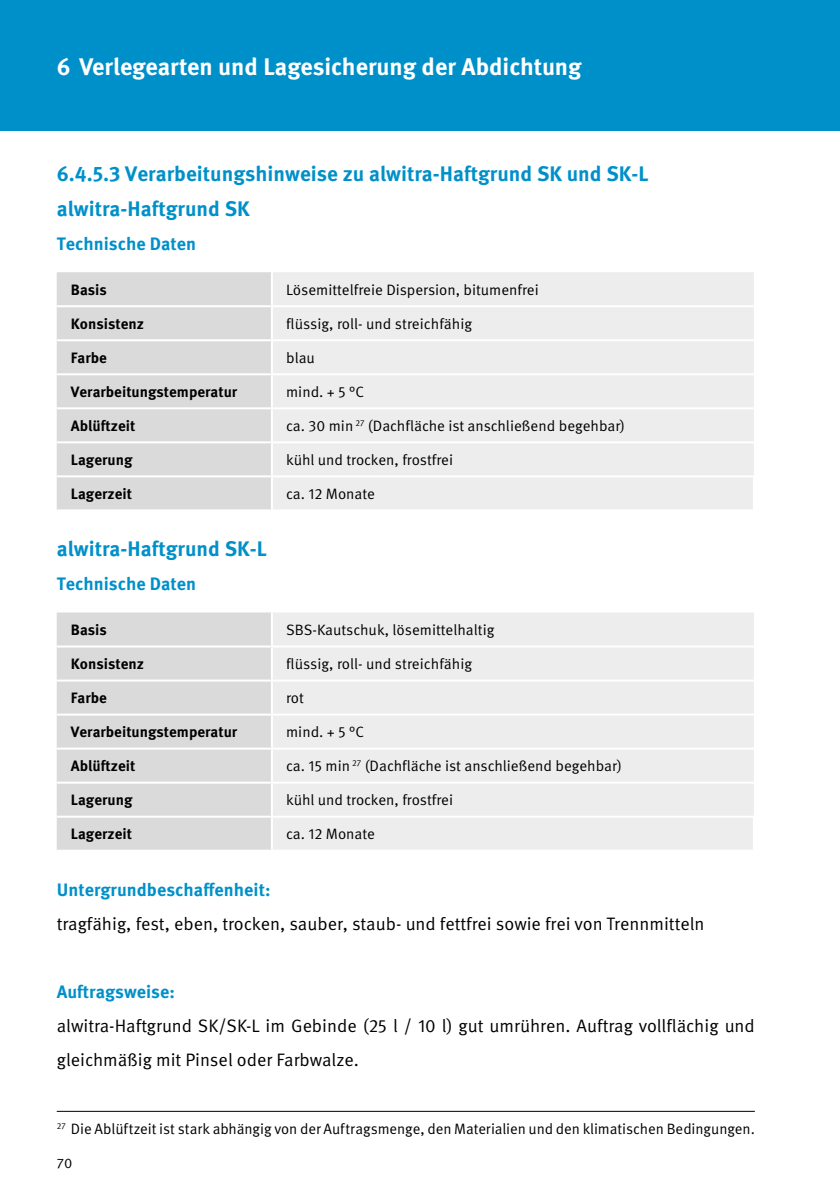
<style>
.page{position:relative;width:840px;height:1191px;background:#fff}
.page>*{position:absolute;margin:0;border:0;box-sizing:border-box;transform-origin:0 0}
.t1{font:700 24px "Meta Pro";color:#fff}
.t2{font:700 21px/34px "Meta Pro";color:#0090c9}
.t3{font:18px/34px "Meta Pro";color:#000}
.t4{font:700 18px "Meta Pro";color:#0090c9}
.t5{font:15px "Meta Pro";color:#000}
.t6{font:700 15px "Meta Pro";color:#000}
.t7{font:14px "Meta Pro";color:#000}
</style>
<div class="page">
<div style="left:0;top:0;width:839px;height:130px;background:#0090c9"></div>
<div style="left:57px;top:612px;width:214px;height:237px;background:#dadada"></div>
<div style="left:273px;top:613px;width:480px;height:236px;background:#ededed"></div>
<hr style="left:271px;top:645px;width:482px;height:2px;background:#fff">
<hr style="left:271px;top:679px;width:482px;height:2px;background:#fff">
<hr style="left:271px;top:713px;width:482px;height:2px;background:#fff">
<hr style="left:271px;top:747px;width:482px;height:2px;background:#fff">
<hr style="left:271px;top:781px;width:482px;height:2px;background:#fff">
<hr style="left:271px;top:815px;width:483px;height:2px;background:#fff">
<hr style="left:752px;top:817px;width:2px;height:32px;background:#fff">
<hr style="left:57px;top:645px;width:214px;height:2px;background:#fff">
<hr style="left:57px;top:679px;width:214px;height:2px;background:#fff">
<hr style="left:57px;top:713px;width:214px;height:2px;background:#fff">
<hr style="left:57px;top:747px;width:214px;height:2px;background:#fff">
<hr style="left:57px;top:781px;width:214px;height:2px;background:#fff">
<hr style="left:57px;top:815px;width:214px;height:2px;background:#fff">
<hr style="left:57px;top:1111px;width:697px;height:1px;background:#000">
<div style="left:57px;top:272px;width:214px;height:237px;background:#dadada"></div>
<div style="left:273px;top:272px;width:480px;height:237px;background:#ededed"></div>
<hr style="left:271px;top:305px;width:482px;height:2px;background:#fff">
<hr style="left:271px;top:339px;width:482px;height:2px;background:#fff">
<hr style="left:271px;top:373px;width:482px;height:2px;background:#fff">
<hr style="left:271px;top:407px;width:482px;height:2px;background:#fff">
<hr style="left:271px;top:441px;width:482px;height:2px;background:#fff">
<hr style="left:271px;top:475px;width:483px;height:2px;background:#fff">
<hr style="left:752px;top:477px;width:2px;height:32px;background:#fff">
<hr style="left:57px;top:305px;width:214px;height:2px;background:#fff">
<hr style="left:57px;top:339px;width:214px;height:2px;background:#fff">
<hr style="left:57px;top:373px;width:214px;height:2px;background:#fff">
<hr style="left:57px;top:407px;width:214px;height:2px;background:#fff">
<hr style="left:57px;top:441px;width:214px;height:2px;background:#fff">
<hr style="left:57px;top:475px;width:214px;height:2px;background:#fff">
<h1 class="t1" style="left:57px;top:51px;width:526px">6 Verlegearten und Lagesicherung der Abdichtung</h1>
<h2 class="t2" style="left:57px;top:158px;width:593px">6.4.5.3 Verarbeitungshinweise zu alwitra-Haftgrund SK und SK-L alwitra-Haftgrund SK</h2>
<p class="t4" style="left:57px;top:232px;width:141px">Technische Daten</p>
<p class="t6" style="left:71px;top:280px;width:37px">Basis</p>
<p class="t5" style="left:286px;top:280px;width:254px">Lösemittelfreie Dispersion, bitumenfrei</p>
<p class="t6" style="left:71px;top:314px;width:74px">Konsistenz</p>
<p class="t5" style="left:286px;top:314px;width:187px">flüssig, roll- und streichfähig</p>
<p class="t6" style="left:71px;top:348px;width:38px">Farbe</p>
<p class="t5" style="left:286px;top:348px;width:30px">blau</p>
<p class="t6" style="left:71px;top:382px;width:168px">Verarbeitungstemperatur</p>
<p class="t5" style="left:286px;top:382px;width:79px">mind. + 5 °C</p>
<p class="t6" style="left:71px;top:416px;width:66px">Ablüftzeit</p>
<p class="t5" style="left:286px;top:416px;width:340px">ca. 30 min <sup>27</sup> (Dachfläche ist anschließend begehbar)</p>
<p class="t6" style="left:71px;top:450px;width:63px">Lagerung</p>
<p class="t5" style="left:286px;top:450px;width:168px">kühl und trocken, frostfrei</p>
<p class="t6" style="left:71px;top:484px;width:62px">Lagerzeit</p>
<p class="t5" style="left:286px;top:484px;width:90px">ca. 12 Monate</p>
<h2 class="t2" style="left:57px;top:532px;width:211px">alwitra-Haftgrund SK-L</h2>
<p class="t4" style="left:57px;top:572px;width:141px">Technische Daten</p>
<p class="t6" style="left:71px;top:620px;width:37px">Basis</p>
<p class="t5" style="left:286px;top:620px;width:210px">SBS-Kautschuk, lösemittelhaltig</p>
<p class="t6" style="left:71px;top:654px;width:74px">Konsistenz</p>
<p class="t5" style="left:286px;top:654px;width:187px">flüssig, roll- und streichfähig</p>
<p class="t6" style="left:71px;top:688px;width:38px">Farbe</p>
<p class="t5" style="left:286px;top:688px;width:19px">rot</p>
<p class="t6" style="left:71px;top:722px;width:168px">Verarbeitungstemperatur</p>
<p class="t5" style="left:286px;top:722px;width:79px">mind. + 5 °C</p>
<p class="t6" style="left:71px;top:756px;width:66px">Ablüftzeit</p>
<p class="t5" style="left:286px;top:756px;width:337px">ca. 15 min <sup>27</sup> (Dachfläche ist anschließend begehbar)</p>
<p class="t6" style="left:71px;top:790px;width:63px">Lagerung</p>
<p class="t5" style="left:286px;top:790px;width:168px">kühl und trocken, frostfrei</p>
<p class="t6" style="left:71px;top:824px;width:62px">Lagerzeit</p>
<p class="t5" style="left:286px;top:824px;width:90px">ca. 12 Monate</p>
<p class="t4" style="left:57px;top:878px;width:215px">Untergrundbeschaffenheit:</p>
<p class="t3" style="left:57px;top:907px;width:649px">tragfähig, fest, eben, trocken, sauber, staub- und fettfrei sowie frei von Trennmitteln</p>
<p class="t4" style="left:57px;top:980px;width:120px">Auftragsweise:</p>
<p class="t3" style="left:57px;top:1009px;width:699px">alwitra-Haftgrund SK/SK-L im Gebinde (25 l / 10 l) gut umrühren. Auftrag vollflächig und gleichmäßig mit Pinsel oder Farbwalze.</p>
<p class="t5" style="left:57px;top:1119px;width:699px"><sup>27</sup> Die Ablüftzeit ist stark abhängig von der Auftragsmenge, den Materialien und den klimatischen Bedingungen.</p>
<p class="t7" style="left:57px;top:1154px;width:17px">70</p>
</div>
